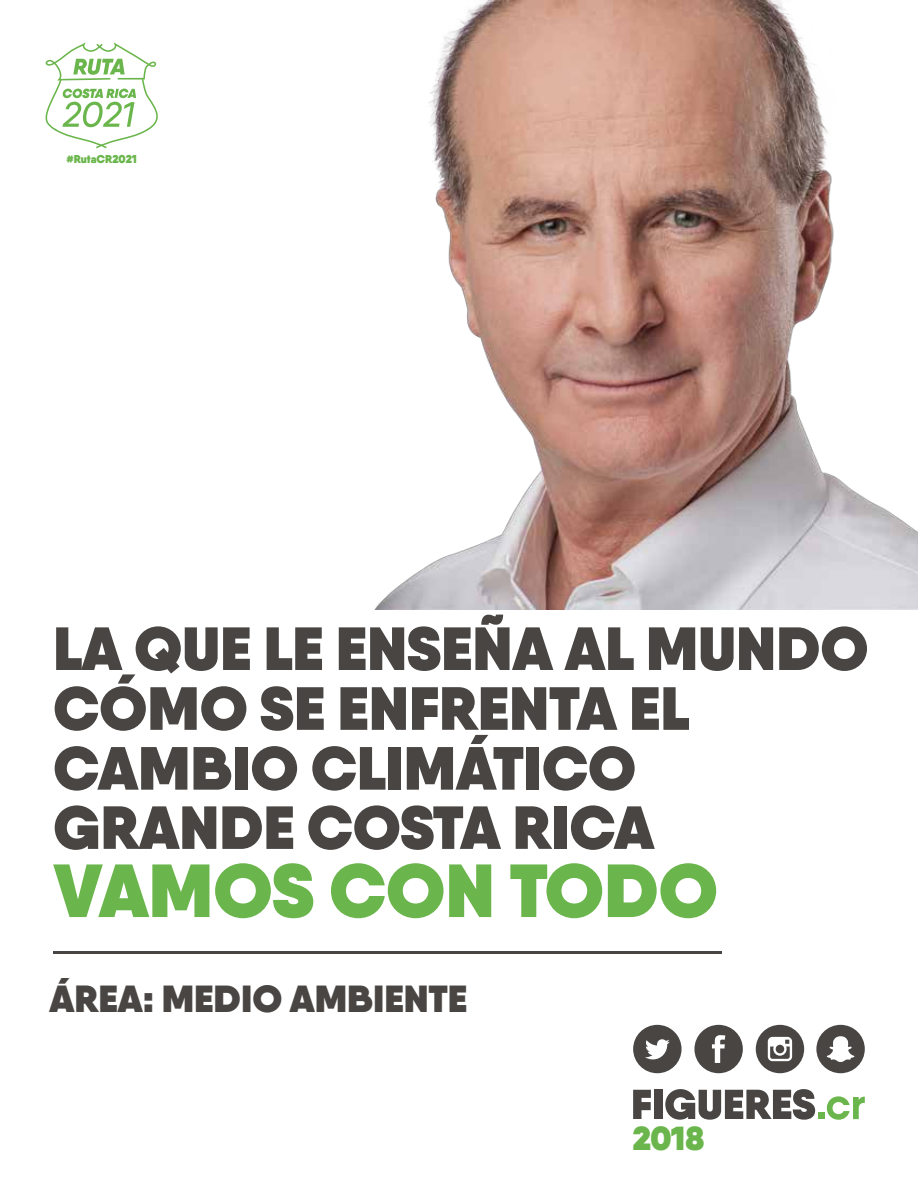
<style>
.page{position:relative;width:918px;height:1188px;background:#fff}
.page>*{position:absolute;margin:0;border:0;box-sizing:border-box;transform-origin:0 0}
.t1{font:800 60.9px/59.8px "Qanelas";color:#484543}
.t2{font:800 37.8px "Qanelas";color:#484543}
.t3{font:800 33.3px "Qanelas";color:#6bb64c}
.t4{font:800 11.4px "Qanelas";color:#6bb64c}
</style>
<div class="page">
<svg style="left:633px;top:1090px;width:18px;height:29px"></svg>
<div style="left:654px;top:1090px;width:8px;height:29px;background:#484543"></div>
<svg style="left:665px;top:1089px;width:200px;height:31px"></svg>
<img style="left:375px;top:0;width:543px;height:609px">
<svg style="left:45px;top:42px;width:113px;height:106px"></svg>
<div style="left:694px;top:1025px;width:49px;height:48px;background:#484543;border-radius:50%"></div>
<div style="left:756px;top:1025px;width:48px;height:48px;background:#484543;border-radius:50%"></div>
<div style="left:816px;top:1025px;width:49px;height:48px;background:#484543;border-radius:50%"></div>
<svg style="left:712px;top:1035px;width:13px;height:28px"></svg>
<div style="left:633px;top:1025px;width:49px;height:48px;background:#484543;border-radius:50%"></div>
<svg style="left:645px;top:1039px;width:25px;height:20px"></svg>
<svg style="left:827px;top:1036px;width:27px;height:26px"></svg>
<svg style="left:768px;top:1037px;width:24px;height:24px"></svg>
<svg style="left:53px;top:864px;width:156px;height:53px"></svg>
<svg style="left:215px;top:863px;width:98px;height:55px"></svg>
<svg style="left:331px;top:863px;width:160px;height:55px"></svg>
<svg style="left:510px;top:863px;width:92px;height:55px"></svg>
<svg style="left:608px;top:863px;width:108px;height:55px"></svg>
<svg style="left:55px;top:805px;width:43px;height:45px"></svg>
<svg style="left:104px;top:806px;width:112px;height:43px"></svg>
<svg style="left:222px;top:806px;width:71px;height:43px"></svg>
<svg style="left:308px;top:805px;width:193px;height:45px"></svg>
<svg style="left:516px;top:806px;width:36px;height:43px"></svg>
<div style="left:554px;top:806px;width:12px;height:43px;background:#484543"></div>
<svg style="left:571px;top:805px;width:84px;height:45px"></svg>
<hr style="left:53px;top:951px;width:668px;height:2px;background:#484543">
<p class="t4" style="left:67px;top:152px;width:72px">#RutaCR2021</p>
<p class="t1" style="left:53px;top:618px;width:817px">LA QUE LE ENSEÑA AL MUNDO<br>CÓMO SE ENFRENTA EL<br>CAMBIO CLIMÁTICO</p>
<p class="t2" style="left:49px;top:974px;width:419px">ÁREA: MEDIO AMBIENTE</p>
<p class="t3" style="left:633px;top:1116px;width:73px">2018</p>
</div>
